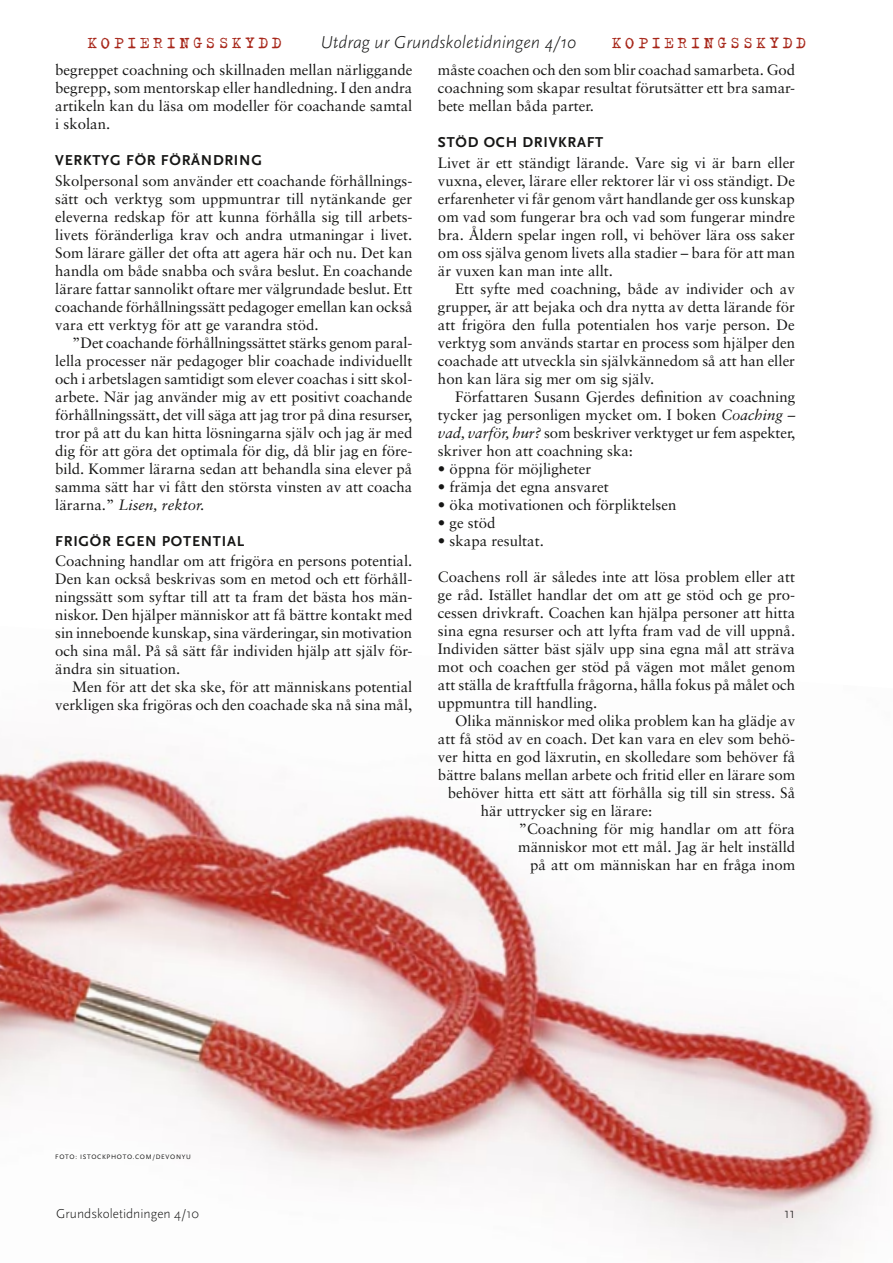
<style>
.page{position:relative;width:893px;height:1263px;background:#fff}
.page>*{position:absolute;margin:0;border:0;box-sizing:border-box;transform-origin:0 0}
.t1{font:italic 300 18px "Scala Sans";color:#161615}
.t2{font:18px "Trixie";letter-spacing:.18em;color:#a72619}
.t3{font:15px/18px "Sabon";color:#161615;text-align:justify}
.t4{font:700 15px "Scala Sans";letter-spacing:.05em;color:#161615}
.t5{font:300 15px "Scala Sans";color:#161615}
.t6{font:300 13.5px "Scala Sans";color:#161615}
.t7{font:6.75px "Scala Sans";letter-spacing:.1em;color:#161615}
.s1{font-style:italic}
</style>
<div class="page">
<img style="left:0;top:749px;width:884px;height:512px">
<p class="t2" style="left:87px;top:31px;width:195px">KOPIERINGSSKYDD</p>
<p class="t1" style="left:320px;top:32px;width:257px">Utdrag ur Grundskoletidningen 4/10</p>
<p class="t2" style="left:612px;top:31px;width:195px">KOPIERINGSSKYDD</p>
<p class="t3" style="left:55px;top:61px;width:359px">begreppet coachning och skillnaden mellan närliggande begrepp, som mentorskap eller handledning. I den andra artikeln kan du läsa om modeller för coachande samtal i skolan.</p>
<p class="t4" style="left:55px;top:152px;width:208px">VERKTYG FÖR FÖRÄNDRING</p>
<p class="t3" style="left:55px;top:171px;width:359px">Skolpersonal som använder ett coachande förhållnings&shy;sätt och verktyg som uppmuntrar till nytänkande ger eleverna redskap för att kunna förhålla sig till arbets&shy;livets föränderliga krav och andra utmaningar i livet.<br>Som lärare gäller det ofta att agera här och nu. Det kan handla om både snabba och svåra beslut. En coachande lärare fattar sannolikt oftare mer välgrundade beslut. Ett coachande förhållningssätt pedagoger emellan kan också vara ett verktyg för att ge varandra stöd.</p>
<p class="t3" style="left:55px;top:333px;width:359px;text-indent:17px">”Det coachande förhållningssättet stärks genom paral&shy;lella processer när pedagoger blir coachade individuellt och i arbetslagen samtidigt som elever coachas i sitt skol&shy;arbete. När jag använder mig av ett positivt coachande förhållningssätt, det vill säga att jag tror på dina resurser, tror på att du kan hitta lösningarna själv och jag är med dig för att göra det optimala för dig, då blir jag en före&shy;bild. Kommer lärarna sedan att behandla sina elever på samma sätt har vi fått den största vinsten av att coacha lärarna.” <span class="s1">Lisen, rektor.</span></p>
<p class="t4" style="left:55px;top:533px;width:190px">FRIGÖR EGEN POTENTIAL</p>
<p class="t3" style="left:55px;top:551px;width:359px">Coachning handlar om att frigöra en persons potential.<br>Den kan också beskrivas som en metod och ett förhåll&shy;ningssätt som syftar till att ta fram det bästa hos män&shy;niskor. Den hjälper människor att få bättre kontakt med sin inneboende kunskap, sina värderingar, sin motivation och sina mål. På så sätt får individen hjälp att själv för&shy;ändra sin situation.</p>
<p class="t3" style="left:55px;top:677px;width:359px;text-align:right">Men för att det ska ske, för att människans potential verkligen ska frigöras och den coachade ska nå sina mål,</p>
<p class="t3" style="left:438px;top:61px;width:359px">måste coachen och den som blir coachad samarbeta. God coachning som skapar resultat förutsätter ett bra samar&shy;bete mellan båda parter.</p>
<p class="t4" style="left:438px;top:134px;width:167px">STÖD OCH DRIVKRAFT</p>
<p class="t3" style="left:438px;top:153px;width:359px">Livet är ett ständigt lärande. Vare sig vi är barn eller vuxna, elever, lärare eller rektorer lär vi oss ständigt. De erfarenheter vi får genom vårt handlande ger oss kunskap om vad som fungerar bra och vad som fungerar mindre bra. Åldern spelar ingen roll, vi behöver lära oss saker om oss själva genom livets alla stadier – bara för att man är vuxen kan man inte allt.</p>
<p class="t3" style="left:438px;top:279px;width:359px;text-indent:17px">Ett syfte med coachning, både av individer och av grupper, är att bejaka och dra nytta av detta lärande för att frigöra den fulla potentialen hos varje person. De verktyg som används startar en process som hjälper den coachade att utveckla sin självkännedom så att han eller hon kan lära sig mer om sig själv.</p>
<p class="t3" style="left:438px;top:387px;width:359px;text-indent:17px">Författaren Susann Gjerdes definition av coachning tycker jag personligen mycket om. I boken <span class="s1">Coaching – vad, varför, hur?</span> som beskriver verktyget ur fem aspekter, skriver hon att coachning ska:</p>
<p class="t3" style="left:438px;top:459px;width:155px">• öppna för möjligheter</p>
<p class="t3" style="left:438px;top:477px;width:172px">• främja det egna ansvaret</p>
<p class="t3" style="left:438px;top:495px;width:240px">• öka motivationen och förpliktelsen</p>
<p class="t3" style="left:438px;top:513px;width:59px">• ge stöd</p>
<p class="t3" style="left:438px;top:531px;width:107px">• skapa resultat.</p>
<p class="t3" style="left:438px;top:567px;width:359px">Coachens roll är således inte att lösa problem eller att ge råd. Istället handlar det om att ge stöd och ge pro&shy;cessen drivkraft. Coachen kan hjälpa personer att hitta sina egna resurser och att lyfta fram vad de vill uppnå.<br>Individen sätter bäst själv upp sina egna mål att sträva mot och coachen ger stöd på vägen mot målet genom att ställa de kraftfulla frågorna, hålla fokus på målet och uppmuntra till handling.</p>
<p class="t3" style="left:455px;top:711px;width:342px">Olika människor med olika problem kan ha glädje av</p>
<p class="t3" style="left:438px;top:729px;width:359px">att få stöd av en coach. Det kan vara en elev som behö-</p>
<p class="t3" style="left:438px;top:747px;width:359px">ver hitta en god läxrutin, en skolledare som behöver få</p>
<p class="t3" style="left:438px;top:765px;width:359px">bättre balans mellan arbete och fritid eller en lärare som</p>
<p class="t3" style="left:448px;top:783px;width:349px">behöver hitta ett sätt att förhålla sig till sin stress. Så</p>
<p class="t3" style="left:481px;top:801px;width:173px">här uttrycker sig en lärare:</p>
<p class="t3" style="left:519px;top:819px;width:278px">”Coachning för mig handlar om att föra</p>
<p class="t3" style="left:518px;top:837px;width:279px">människor mot ett mål. Jag är helt inställd</p>
<p class="t3" style="left:530px;top:855px;width:266px">på att om människan har en fråga inom</p>
<p class="t7" style="left:55px;top:1153px;width:137px">FOTO: ISTOCKPHOTO.COM/DEVONYU</p>
<p class="t6" style="left:56px;top:1206px;width:144px">Grundskoletidningen 4/10</p>
<p class="t5" style="left:784px;top:1205px;width:13px">11</p>
</div>
